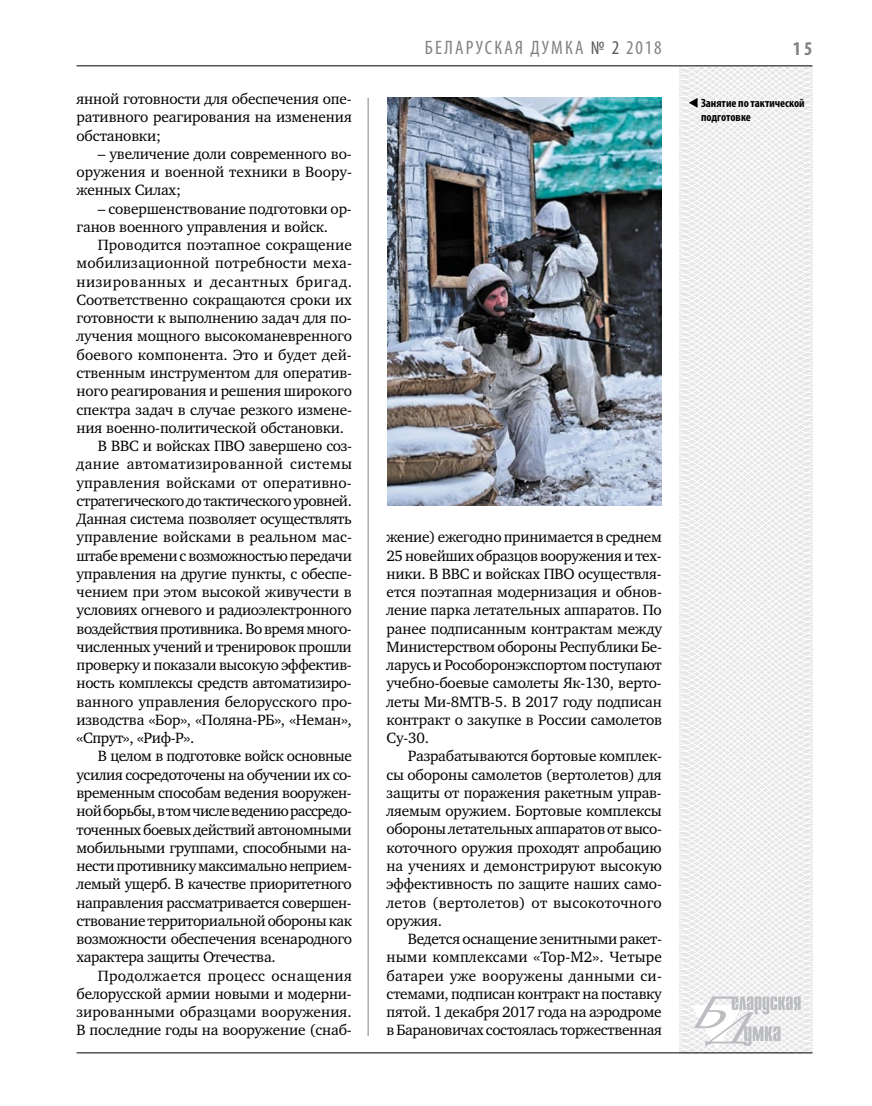
<style>
.page{position:relative;width:872px;height:1106px;background:#fff}
.page>*{position:absolute;margin:0;border:0;box-sizing:border-box;transform-origin:0 0}
.t1{font:condensed 19.5px "Myriad Pro";letter-spacing:.09em;color:#808285}
.t2{font:700 condensed 19.5px "Myriad Pro";color:#808285}
.t3{font:15.3px/18.3px "Charter C";letter-spacing:-.01em;color:#000;text-align:justify}
.t4{font:15.3px "Charter C";letter-spacing:-.03em;color:#000}
.t5{font:15.3px "Charter C";letter-spacing:-.035em;color:#000}
.t6{font:15.3px "Charter C";letter-spacing:.01em;color:#000}
.t7{font:15.3px "Charter C";letter-spacing:-.04em;color:#000}
.t8{font:15.3px "Charter C";letter-spacing:.025em;color:#000}
.t9{font:15.3px "Charter C";letter-spacing:.035em;color:#000}
.t10{font:15.3px "Charter C";letter-spacing:.02em;color:#000}
.t11{font:700 condensed 12px/13.5px "Myriad Pro";color:#000}
.s1{color:#58595b}
</style>
<div class="page">
<hr style="left:368px;top:98px;width:1px;height:938px;background:#808285">
<svg style="left:621px;top:65px;width:192px;height:989px"></svg>
<svg style="left:691px;top:996px;width:109px;height:53px"></svg>
<hr style="left:77px;top:65px;width:735px;height:1px;background:#000">
<hr style="left:77px;top:1052px;width:735px;height:1px;background:#000">
<img style="left:387px;top:97px;width:275px;height:409px">
<svg style="left:699px;top:107px;width:12px;height:1px"></svg>
<p class="t3" style="left:77px;top:90px;width:277px">янной готовности для обеспечения опе&shy;ративного реагирования на изменения обстановки;</p>
<p class="t3" style="left:77px;top:145px;width:277px;text-indent:21px">– увеличение доли современного во&shy;оружения и военной техники в Воору&shy;женных Силах;</p>
<p class="t3" style="left:77px;top:199px;width:277px;text-indent:21px">– совершенствование подготовки ор&shy;ганов военного управления и войск.</p>
<p class="t3" style="left:98px;top:236px;width:255px">Проводится поэтапное сокращение</p>
<p class="t6" style="left:77px;top:255px;width:277px">мобилизационной потребности меха-</p>
<p class="t9" style="left:77px;top:273px;width:277px">низированных и десантных бригад.</p>
<p class="t3" style="left:77px;top:291px;width:277px">Соответственно сокращаются сроки их</p>
<p class="t3" style="left:77px;top:309px;width:277px">готовности к выполнению задач для по-</p>
<p class="t3" style="left:77px;top:327px;width:277px">лучения мощного высокоманевренного</p>
<p class="t3" style="left:77px;top:345px;width:277px">боевого компонента. Это и будет дей-</p>
<p class="t3" style="left:77px;top:364px;width:277px">ственным инструментом для оператив-</p>
<p class="t3" style="left:77px;top:382px;width:277px">ного реагирования и решения широкого</p>
<p class="t3" style="left:77px;top:400px;width:277px">спектра задач в случае резкого измене-</p>
<p class="t3" style="left:77px;top:418px;width:269px">ния военно-политической обстановки.</p>
<p class="t3" style="left:98px;top:437px;width:256px">В ВВС и войсках ПВО завершено соз-</p>
<p class="t8" style="left:77px;top:455px;width:277px">дание автоматизированной системы</p>
<p class="t6" style="left:77px;top:474px;width:277px">управления войсками от оперативно-</p>
<p class="t5" style="left:77px;top:492px;width:277px">стратегического до тактического уровней.</p>
<p class="t3" style="left:77px;top:510px;width:277px">Данная система позволяет осуществлять</p>
<p class="t3" style="left:77px;top:528px;width:277px">управление войсками в реальном мас-</p>
<p class="t4" style="left:77px;top:547px;width:277px">штабе времени с возможностью передачи</p>
<p class="t3" style="left:77px;top:564px;width:277px">управления на другие пункты, с обеспе-</p>
<p class="t3" style="left:77px;top:583px;width:277px">чением при этом высокой живучести в</p>
<p class="t3" style="left:77px;top:601px;width:277px">условиях огневого и радиоэлектронного</p>
<p class="t5" style="left:77px;top:620px;width:277px">воздействия противника. Во время много-</p>
<p class="t3" style="left:77px;top:637px;width:277px">численных учений и тренировок прошли</p>
<p class="t3" style="left:77px;top:656px;width:277px">проверку и показали высокую эффектив-</p>
<p class="t3" style="left:77px;top:674px;width:277px">ность комплексы средств автоматизиро-</p>
<p class="t3" style="left:77px;top:692px;width:277px">ванного управления белорусского про-</p>
<p class="t3" style="left:77px;top:710px;width:277px">изводства «Бор», «Поляна-РБ», «Неман»,</p>
<p class="t3" style="left:77px;top:729px;width:119px">«Спрут», «Риф-Р».</p>
<p class="t3" style="left:98px;top:747px;width:255px">В целом в подготовке войск основные</p>
<p class="t3" style="left:77px;top:765px;width:277px">усилия сосредоточены на обучении их со-</p>
<p class="t3" style="left:77px;top:783px;width:277px">временным способам ведения вооружен-</p>
<p class="t7" style="left:77px;top:802px;width:277px">ной борьбы, в том числе ведению рассредо-</p>
<p class="t4" style="left:77px;top:821px;width:277px">точенных боевых действий автономными</p>
<p class="t3" style="left:77px;top:838px;width:277px">мобильными группами, способными на-</p>
<p class="t4" style="left:77px;top:857px;width:277px">нести противнику максимально неприем-</p>
<p class="t3" style="left:77px;top:875px;width:277px">лемый ущерб. В качестве приоритетного</p>
<p class="t3" style="left:77px;top:893px;width:277px">направления рассматривается совершен-</p>
<p class="t4" style="left:77px;top:912px;width:277px">ствование территориальной обороны как</p>
<p class="t3" style="left:77px;top:930px;width:277px">возможности обеспечения всенародного</p>
<p class="t3" style="left:77px;top:948px;width:200px">характера защиты Отечества.</p>
<p class="t10" style="left:98px;top:967px;width:256px">Продолжается процесс оснащения</p>
<p class="t3" style="left:77px;top:984px;width:277px">белорусской армии новыми и модерни-</p>
<p class="t3" style="left:77px;top:1003px;width:277px">зированными образцами вооружения.</p>
<p class="t3" style="left:77px;top:1021px;width:277px">В последние годы на вооружение (снаб-</p>
<p class="t1" style="left:425px;top:36px;width:11px">БЕЛАРУСКАЯ</p>
<p class="t1" style="left:530px;top:36px;width:133px">ДУМКА <span class="s1">№ 2</span> 2018</p>
<p class="t2" style="left:793px;top:37px;width:21px">15</p>
<p class="t11" style="left:701px;top:96px;width:105px;text-indent:-13px">▼ Занятие по тактической подготовке</p>
<p class="t3" style="left:386px;top:528px;width:277px">жение) ежегодно принимается в среднем 25 новейших образцов вооружения и тех&shy;ники. В ВВС и войсках ПВО осуществля&shy;ется поэтапная модернизация и обнов&shy;ление парка летательных аппаратов. По ранее подписанным контрактам между Министерством обороны Республики Бе&shy;ларусь и Рособоронэкспортом поступают учебно-боевые самолеты Як-130, верто&shy;леты Ми-8МТВ-5. В 2017 году подписан контракт о закупке в России самолетов Су-30.</p>
<p class="t3" style="left:386px;top:747px;width:277px;text-indent:21px">Разрабатываются бортовые комплек&shy;сы обороны самолетов (вертолетов) для защиты от поражения ракетным управ&shy;ляемым оружием. Бортовые комплексы обороны летательных аппаратов от высо&shy;коточного оружия проходят апробацию на учениях и демонстрируют высокую эффективность по защите наших само&shy;летов (вертолетов) от высокоточного оружия.</p>
<p class="t3" style="left:386px;top:929px;width:277px;text-indent:21px">Ведется оснащение зенитными ракет&shy;ными комплексами «Тор-М2». Четыре батареи уже вооружены данными си&shy;стемами, подписан контракт на поставку пятой. 1 декабря 2017 года на аэродроме в Барановичах состоялась торжественная</p>
</div>
